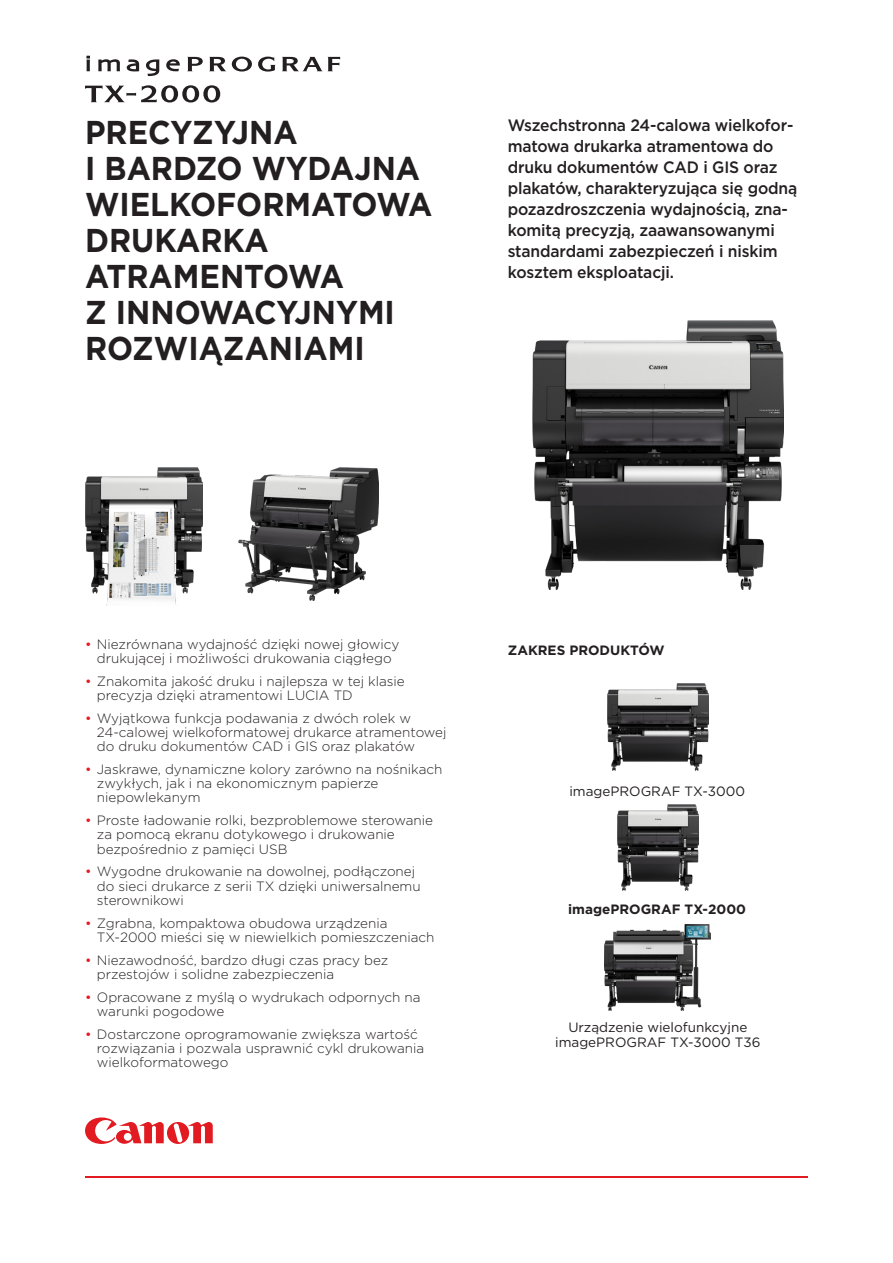
<style>
.page{position:relative;width:893px;height:1263px;background:#fff}
.page>*{position:absolute;margin:0;border:0;box-sizing:border-box;transform-origin:0 0}
.COVER_HEADER_LARGE{font:700 33px/36px "Gotham";color:#231f20;scale:.93 1}
.INTRO{font:500 16.5px/21px "Gotham";letter-spacing:-.01em;color:#231f20;scale:.95 1}
.t1{font:300 13.5px/14.2px "Gotham";color:#231f20}
.BODY{font:13.5px/15px "Gotham";color:#231f20;text-align:center}
.BODY-2{font:700 13.5px "Gotham";color:#231f20}
.SUBHEAD{font:700 13.5px "Gotham";color:#231f20}
.s1{font-weight:400;color:#e21a21}
</style>
<div class="page">
<svg style="left:85px;top:1117px;width:128px;height:27px"></svg>
<hr style="left:85px;top:1176px;width:723px;height:2px;background:#e21a21">
<img style="left:532px;top:320px;width:251px;height:270px">
<img style="left:617px;top:804px;width:81px;height:86px">
<img style="left:607px;top:684px;width:101px;height:86px">
<img style="left:238px;top:467px;width:140px;height:134px">
<img style="left:85px;top:467px;width:117px;height:138px">
<svg style="left:187px;top:57px;width:16px;height:14px"></svg>
<svg style="left:209px;top:57px;width:17px;height:14px"></svg>
<svg style="left:232px;top:57px;width:20px;height:15px"></svg>
<svg style="left:258px;top:57px;width:18px;height:15px"></svg>
<svg style="left:282px;top:57px;width:58px;height:14px"></svg>
<svg style="left:86px;top:56px;width:4px;height:15px"></svg>
<svg style="left:98px;top:59px;width:22px;height:12px"></svg>
<svg style="left:127px;top:59px;width:12px;height:12px"></svg>
<svg style="left:146px;top:59px;width:13px;height:17px"></svg>
<svg style="left:166px;top:59px;width:14px;height:12px"></svg>
<svg style="left:85px;top:85px;width:135px;height:17px"></svg>
<img style="left:605px;top:924px;width:106px;height:87px">
<p class="COVER_HEADER_LARGE" style="left:85px;top:115px;width:375px">PRECYZYJNA<br>I BARDZO WYDAJNA<br>WIELKOFORMATOWA<br>DRUKARKA<br>ATRAMENTOWA<br>Z INNOWACYJNYMI<br>ROZWIĄZANIAMI</p>
<p class="INTRO" style="left:508px;top:115px;width:306px">Wszechstronna 24-calowa wielkofor&shy;matowa drukarka atramentowa do druku dokumentów CAD i GIS oraz plakatów, charakteryzująca się godną pozazdroszczenia wydajnością, zna&shy;komitą precyzją, zaawansowanymi standardami zabezpieczeń i niskim kosztem eksploatacji.</p>
<p class="t1" style="left:85px;top:636px;width:316px;text-align:center"><span class="s1">•</span> Niezrównana wydajność dzięki nowej głowicy drukującej i możliwości drukowania ciągłego</p>
<p class="t1" style="left:97px;top:673px;width:309px;text-indent:-12px"><span class="s1">•</span> Znakomita jakość druku i najlepsza w tej klasie precyzja dzięki atramentowi LUCIA TD</p>
<p class="t1" style="left:97px;top:710px;width:351px;text-indent:-12px"><span class="s1">•</span> Wyjątkowa funkcja podawania z dwóch rolek w<br>24-calowej wielkoformatowej drukarce atramentowej do druku dokumentów CAD i GIS oraz plakatów</p>
<p class="t1" style="left:97px;top:761px;width:347px;text-indent:-12px"><span class="s1">•</span> Jaskrawe, dynamiczne kolory zarówno na nośnikach zwykłych, jak i na ekonomicznym papierze niepowlekanym</p>
<p class="t1" style="left:97px;top:813px;width:338px;text-indent:-12px"><span class="s1">•</span> Proste ładowanie rolki, bezproblemowe sterowanie za pomocą ekranu dotykowego i drukowanie bezpośrednio z pamięci USB</p>
<p class="t1" style="left:97px;top:864px;width:325px;text-indent:-12px"><span class="s1">•</span> Wygodne drukowanie na dowolnej, podłączonej do sieci drukarce z serii TX dzięki uniwersalnemu sterownikowi</p>
<p class="t1" style="left:97px;top:915px;width:339px;text-indent:-12px"><span class="s1">•</span> Zgrabna, kompaktowa obudowa urządzenia<br>TX-2000 mieści się w niewielkich pomieszczeniach</p>
<p class="t1" style="left:97px;top:952px;width:293px;text-indent:-12px"><span class="s1">•</span> Niezawodność, bardzo długi czas pracy bez przestojów i solidne zabezpieczenia</p>
<p class="t1" style="left:97px;top:989px;width:325px;text-indent:-12px"><span class="s1">•</span> Opracowane z myślą o wydrukach odpornych na warunki pogodowe</p>
<p class="t1" style="left:97px;top:1026px;width:329px;text-indent:-12px"><span class="s1">•</span> Dostarczone oprogramowanie zwiększa wartość rozwiązania i pozwala usprawnić cykl drukowania wielkoformatowego</p>
<p class="SUBHEAD" style="left:508px;top:641px;width:158px">ZAKRES PRODUKTÓW</p>
<p class="BODY" style="left:569px;top:783px;width:177px">imagePROGRAF TX-3000</p>
<p class="BODY-2" style="left:568px;top:900px;width:179px">imagePROGRAF TX-2000</p>
<p class="BODY" style="left:555px;top:1020px;width:207px">Urządzenie wielofunkcyjne imagePROGRAF TX-3000 T36</p>
</div>
